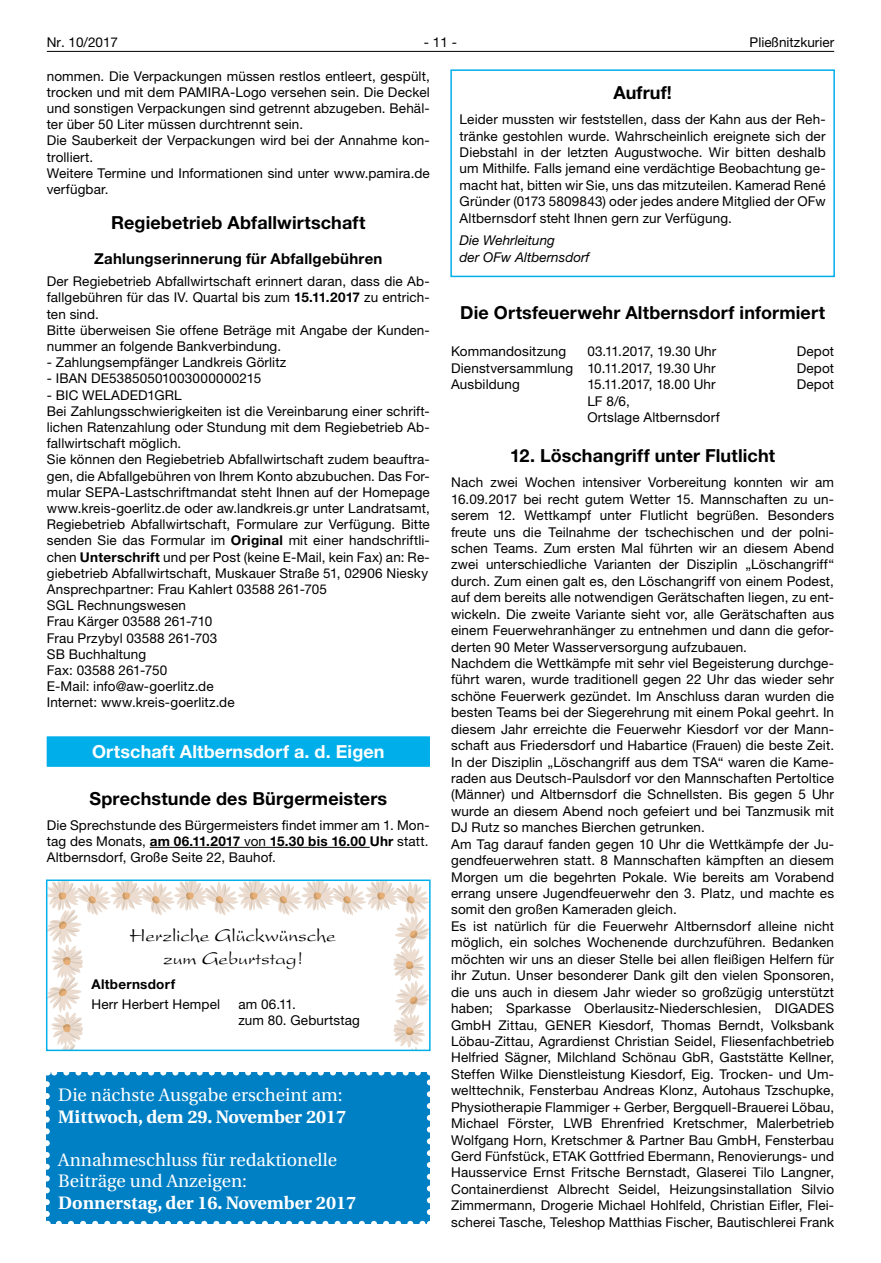
<style>
.page{position:relative;width:881px;height:1263px;background:#fff}
.page>*{position:absolute;margin:0;border:0;box-sizing:border-box;transform-origin:0 0}
.t1{font:19.5px/23.4px "Present";color:#000;text-align:center}
.t2{font:700 18px "Helvetica Neue LT";letter-spacing:.005em;color:#000}
.t3{font:18px/21.6px "Utopia";color:#fff}
.t4{font:700 18px "Utopia";color:#fff}
.t5{font:700 18px "Helvetica Neue LT";letter-spacing:.01em;color:#fff}
.t6{font:700 15px "Helvetica Neue LT";letter-spacing:.015em;color:#000}
.t7{font:13.5px/16.5px "Helvetica Neue LT";letter-spacing:.01em;color:#000}
.t8{font:italic 13.5px/16.5px "Helvetica Neue LT";color:#000}
.t9{font:13.5px "Helvetica Neue LT";letter-spacing:-.02em;color:#000}
.t10{font:700 13.5px "Helvetica Neue LT";letter-spacing:.02em;color:#000}
.s1{font-weight:700}
</style>
<div class="page">
<hr style="left:47px;top:51px;width:786px;height:1px;background:#000">
<div style="left:47px;top:736px;width:382px;height:30px;background:#52c8f0"></div>
<div style="left:47px;top:737px;width:382px;height:30px;background:#00afea"></div>
<hr style="left:150px;top:847px;width:219px;height:1px;background:#000">
<svg style="left:49px;top:882px;width:378px;height:166px"></svg>
<div style="left:46px;top:879px;width:384px;height:172px;border:2px solid #00afea"></div>
<div style="left:47px;top:1072px;width:382px;height:152px;background:#0080c4"></div>
<svg style="left:59px;top:1221px;width:364px;height:3px"></svg>
<svg style="left:46px;top:1084px;width:4px;height:140px"></svg>
<svg style="left:426px;top:1072px;width:4px;height:140px"></svg>
<svg style="left:47px;top:1072px;width:370px;height:3px"></svg>
<div style="left:450px;top:69px;width:384px;height:208px;border:2px solid #00afea"></div>
<p class="t7" style="left:47px;top:34px;width:73px">Nr. 10/2017</p>
<p class="t7" style="left:424px;top:34px;width:35px">- 11 -</p>
<p class="t7" style="left:749px;top:34px;width:86px">Pließnitzkurier</p>
<h2 class="t2" style="left:613px;top:82px;width:60px">Aufruf!</h2>
<p class="t7" style="left:459px;top:111px;width:367px;text-align:justify">Leider mussten wir feststellen, dass der Kahn aus der Reh&shy;tränke gestohlen wurde. Wahrscheinlich ereignete sich der Diebstahl in der letzten Augustwoche. Wir bitten deshalb um Mithilfe. Falls jemand eine verdächtige Beobachtung ge&shy;macht hat, bitten wir Sie, uns das mitzuteilen. Kamerad René Gründer (0173 5809843) oder jedes andere Mitglied der OFw Altbernsdorf steht Ihnen gern zur Verfügung.</p>
<p class="t8" style="left:459px;top:232px;width:131px">Die Wehrleitung<br>der OFw Altbernsdorf</p>
<p class="t7" style="left:47px;top:68px;width:384px">nommen. Die Verpackungen müssen restlos entleert, gespült, trocken und mit dem PAMIRA-Logo versehen sein. Die Deckel und sonstigen Verpackungen sind getrennt abzugeben. Behäl&shy;ter über 50 Liter müssen durchtrennt sein.<br>Die Sauberkeit der Verpackungen wird bei der Annahme kon&shy;trolliert.<br>Weitere Termine und Informationen sind unter www.pamira.de verfügbar.</p>
<h2 class="t2" style="left:111px;top:211px;width:255px">Regiebetrieb Abfallwirtschaft</h2>
<p class="t6" style="left:94px;top:249px;width:289px">Zahlungserinnerung für Abfallgebühren</p>
<p class="t7" style="left:47px;top:273px;width:384px">Der Regiebetrieb Abfallwirtschaft erinnert daran, dass die Ab&shy;fallgebühren für das IV. Quartal bis zum <span class="s1">15.11.2017</span> zu entrich&shy;ten sind.<br>Bitte überweisen Sie offene Beträge mit Angabe der Kunden&shy;nummer an folgende Bankverbindung.</p>
<p class="t7" style="left:47px;top:354px;width:241px">- Zahlungsempfänger Landkreis Görlitz</p>
<p class="t7" style="left:47px;top:370px;width:216px">- IBAN DE53850501003000000215</p>
<p class="t7" style="left:47px;top:386px;width:384px">- BIC WELADED1GRL<br>Bei Zahlungsschwierigkeiten ist die Vereinbarung einer schrift&shy;lichen Ratenzahlung oder Stundung mit dem Regiebetrieb Ab&shy;fallwirtschaft möglich.<br>Sie können den Regiebetrieb Abfallwirtschaft zudem beauftra&shy;gen, die Abfallgebühren von Ihrem Konto abzubuchen. Das For&shy;mular SEPA-Lastschriftmandat steht Ihnen auf der Homepage www.kreis-goerlitz.de oder aw.landkreis.gr unter Landratsamt, Regiebetrieb Abfallwirtschaft, Formulare zur Verfügung. Bitte senden Sie das Formular im <span class="s1">Original</span> mit einer handschriftli&shy;chen <span class="s1">Unterschrift</span> und per Post (keine E-Mail, kein Fax) an: Re&shy;giebetrieb Abfallwirtschaft, Muskauer Straße 51, 02906 Niesky Ansprechpartner: Frau Kahlert 03588 261-705<br>SGL Rechnungswesen<br>Frau Kärger 03588 261-710<br>Frau Przybyl 03588 261-703<br>SB Buchhaltung<br>Fax: 03588 261-750<br>E-Mail: info@aw-goerlitz.de<br>Internet: www.kreis-goerlitz.de</p>
<h2 class="t5" style="left:92px;top:740px;width:294px">Ortschaft Altbernsdorf a. d. Eigen</h2>
<h2 class="t2" style="left:89px;top:787px;width:299px">Sprechstunde des Bürgermeisters</h2>
<p class="t7" style="left:47px;top:817px;width:384px;text-align:justify">Die Sprechstunde des Bürgermeisters findet immer am 1. Mon&shy;tag des Monats, <span class="s1">am 06.11.2017</span> von <span class="s1">15.30 bis 16.00 Uhr</span> statt.<br>Altbernsdorf, Große Seite 22, Bauhof.</p>
<h2 class="t2" style="left:460px;top:302px;width:366px">Die Ortsfeuerwehr Altbernsdorf informiert</h2>
<p class="t7" style="left:451px;top:343px;width:117px">Kommandositzung</p>
<p class="t7" style="left:587px;top:343px;width:130px">03.11.2017, 19.30 Uhr</p>
<p class="t7" style="left:796px;top:343px;width:39px">Depot</p>
<p class="t7" style="left:451px;top:360px;width:266px">Dienstversammlung 10.11.2017, 19.30 Uhr</p>
<p class="t7" style="left:796px;top:360px;width:39px">Depot</p>
<p class="t7" style="left:451px;top:376px;width:70px">Ausbildung</p>
<p class="t9" style="left:587px;top:377px;width:130px">15.11.2017, 18.00 Uhr</p>
<p class="t7" style="left:796px;top:376px;width:39px">Depot</p>
<p class="t7" style="left:587px;top:393px;width:134px">LF 8/6,<br>Ortslage Altbernsdorf</p>
<h2 class="t2" style="left:510px;top:445px;width:266px">12. Löschangriff unter Flutlicht</h2>
<p class="t7" style="left:451px;top:474px;width:384px">Nach zwei Wochen intensiver Vorbereitung konnten wir am 16.09.2017 bei recht gutem Wetter 15. Mannschaften zu un&shy;serem 12. Wettkampf unter Flutlicht begrüßen. Besonders freute uns die Teilnahme der tschechischen und der polni&shy;schen Teams. Zum ersten Mal führten wir an diesem Abend zwei unterschiedliche Varianten der Disziplin „Löschangriff“ durch. Zum einen galt es, den Löschangriff von einem Podest, auf dem bereits alle notwendigen Gerätschaften liegen, zu ent&shy;wickeln. Die zweite Variante sieht vor, alle Gerätschaften aus einem Feuerwehranhänger zu entnehmen und dann die gefor&shy;derten 90 Meter Wasserversorgung aufzubauen.<br>Nachdem die Wettkämpfe mit sehr viel Begeisterung durchge&shy;führt waren, wurde traditionell gegen 22 Uhr das wieder sehr schöne Feuerwerk gezündet. Im Anschluss daran wurden die besten Teams bei der Siegerehrung mit einem Pokal geehrt. In diesem Jahr erreichte die Feuerwehr Kiesdorf vor der Mann&shy;schaft aus Friedersdorf und Habartice (Frauen) die beste Zeit.<br>In der Disziplin „Löschangriff aus dem TSA“ waren die Kame&shy;raden aus Deutsch-Paulsdorf vor den Mannschaften Pertoltice (Männer) und Altbernsdorf die Schnellsten. Bis gegen 5 Uhr wurde an diesem Abend noch gefeiert und bei Tanzmusik mit DJ Rutz so manches Bierchen getrunken.<br>Am Tag darauf fanden gegen 10 Uhr die Wettkämpfe der Ju&shy;gendfeuerwehren statt. 8 Mannschaften kämpften an diesem Morgen um die begehrten Pokale. Wie bereits am Vorabend errang unsere Jugendfeuerwehr den 3. Platz, und machte es somit den großen Kameraden gleich.<br>Es ist natürlich für die Feuerwehr Altbernsdorf alleine nicht möglich, ein solches Wochenende durchzuführen. Bedanken möchten wir uns an dieser Stelle bei allen fleißigen Helfern für ihr Zutun. Unser besonderer Dank gilt den vielen Sponsoren, die uns auch in diesem Jahr wieder so großzügig unterstützt haben; Sparkasse Oberlausitz-Niederschlesien, DIGADES GmbH Zittau, GENER Kiesdorf, Thomas Berndt, Volksbank Löbau-Zittau, Agrardienst Christian Seidel, Fliesenfachbetrieb Helfried Sägner, Milchland Schönau GbR, Gaststätte Kellner, Steffen Wilke Dienstleistung Kiesdorf, Eig. Trocken- und Um&shy;welttechnik, Fensterbau Andreas Klonz, Autohaus Tzschupke, Physiotherapie Flammiger + Gerber, Bergquell-Brauerei Löbau, Michael Förster, LWB Ehrenfried Kretschmer, Malerbetrieb Wolfgang Horn, Kretschmer &amp; Partner Bau GmbH, Fensterbau Gerd Fünfstück, ETAK Gottfried Ebermann, Renovierungs- und Hausservice Ernst Fritsche Bernstadt, Glaserei Tilo Langner, Containerdienst Albrecht Seidel, Heizungsinstallation Silvio Zimmermann, Drogerie Michael Hohlfeld, Christian Eifler, Flei&shy;scherei Tasche, Teleshop Matthias Fischer, Bautischlerei Frank</p>
<h1 class="t1" style="left:130px;top:924px;width:207px">Herzliche Glückwünsche zum Geburtstag!</h1>
<p class="t10" style="left:91px;top:976px;width:85px">Altbernsdorf</p>
<p class="t7" style="left:91px;top:995px;width:130px">Herr Herbert Hempel</p>
<p class="t7" style="left:238px;top:995px;width:123px">am 06.11.<br>zum 80. Geburtstag</p>
<h2 class="t3" style="left:58px;top:1084px;width:285px">Die nächste Ausgabe erscheint am:</h2>
<h2 class="t4" style="left:58px;top:1106px;width:289px">Mittwoch, dem 29. November 2017</h2>
<h2 class="t3" style="left:58px;top:1149px;width:280px">Annahmeschluss für redaktionelle<br>Beiträge und Anzeigen:</h2>
<h2 class="t4" style="left:58px;top:1192px;width:299px">Donnerstag, der 16. November 2017</h2>
</div>
